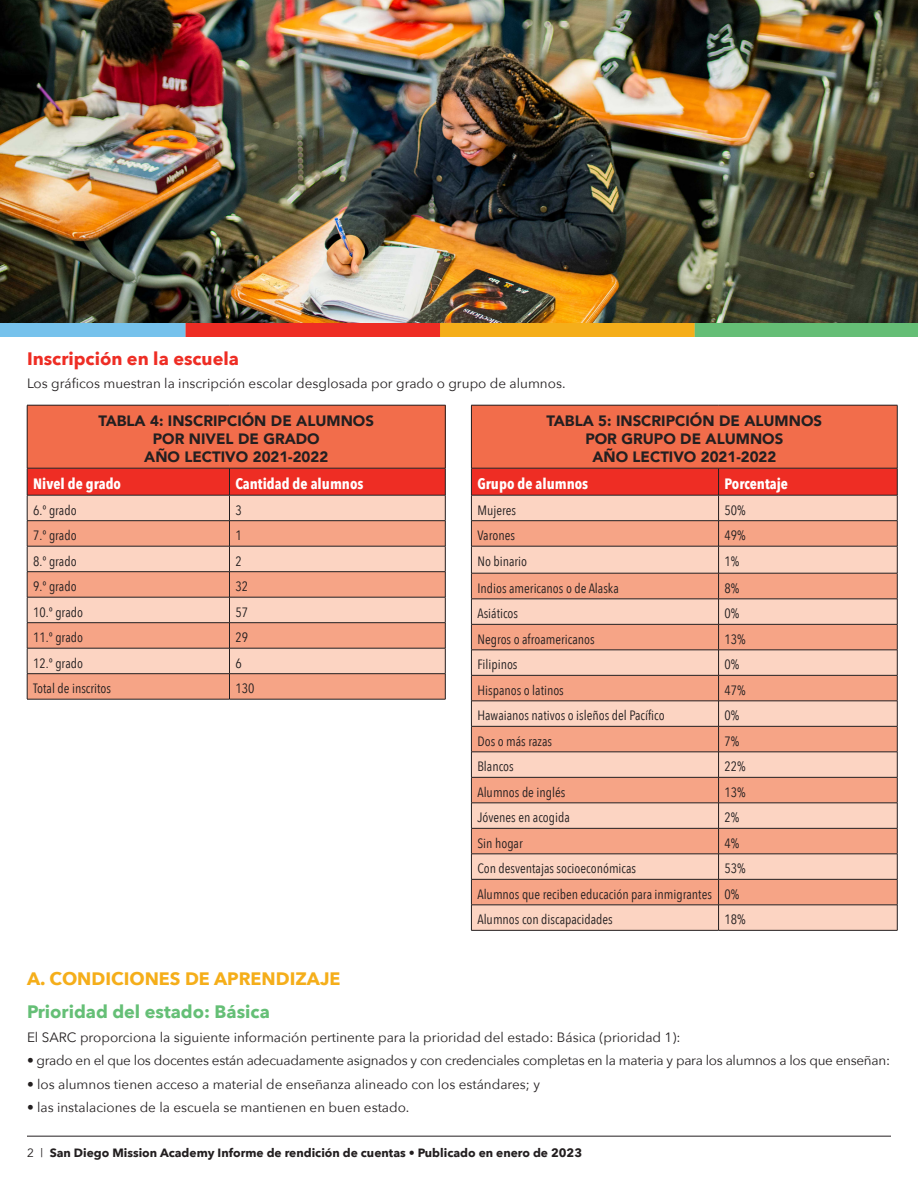
<style>
.page{position:relative;width:918px;height:1188px;background:#fff}
.page>*{position:absolute;margin:0;border:0;box-sizing:border-box;transform-origin:0 0}
.t1{font:700 18px "Avenir Next";color:#f5ae1a}
.t2{font:700 18px "Avenir Next";color:#65bf76}
.t3{font:700 18px "Avenir Next";color:#ee2d24}
.t4{font:900 15px/18px "Avenir";color:#231f20;text-align:center}
.t5{font:700 15px "Avenir Next Condensed";color:#fff}
.Estilo_de_párrafo_2{font:13.5px "Avenir Next Condensed";color:#231f20}
.Estilo_de_párrafo_1{font:13.5px "Avenir Next";color:#231f20}
.Estilo_de_párrafo_1-2{font:13.5px "Avenir Next";letter-spacing:-.02em;color:#231f20}
.t6{font:700 12px "Avenir Next";color:#231f20}
.s1{font-family:"Avenir";font-weight:400}
</style>
<div class="page">
<hr style="left:27px;top:1136px;width:864px;height:1px;background:#231f20">
<div style="left:27px;top:405px;width:418px;height:63px;background:#f26d4b"></div>
<hr style="left:445px;top:405px;width:1px;height:63px;background:#231f20">
<hr style="left:27px;top:405px;width:203px;height:1px;background:#231f20">
<hr style="left:27px;top:405px;width:1px;height:63px;background:#231f20">
<hr style="left:230px;top:405px;width:216px;height:1px;background:#231f20">
<svg style="left:27px;top:468px;width:419px;height:231px;background:#eea48f"></svg>
<hr style="left:27px;top:699px;width:203px;height:1px;background:#231f20">
<hr style="left:230px;top:699px;width:216px;height:1px;background:#231f20">
<div style="left:471px;top:405px;width:426px;height:63px;background:#f26d4b"></div>
<hr style="left:897px;top:405px;width:1px;height:63px;background:#231f20">
<hr style="left:471px;top:405px;width:248px;height:1px;background:#231f20">
<hr style="left:471px;top:405px;width:1px;height:63px;background:#231f20">
<hr style="left:719px;top:405px;width:178px;height:1px;background:#231f20">
<svg style="left:471px;top:468px;width:427px;height:462px;background:#edad97"></svg>
<hr style="left:471px;top:930px;width:248px;height:1px;background:#231f20">
<hr style="left:719px;top:930px;width:178px;height:1px;background:#231f20">
<img style="left:0;top:0;width:918px;height:324px">
<img style="left:0;top:324px;width:918px;height:13px">
<p class="t3" style="left:27px;top:343px;width:213px">Inscripción en la escuela</p>
<p class="Estilo_de_párrafo_1" style="left:27px;top:372px;width:540px">Los gráficos muestran la inscripción escolar desglosada por grado o grupo de alumnos.</p>
<p class="t4" style="left:99px;top:412px;width:277px">TABLA 4: INSCRIPCIÓN DE ALUMNOS<br>POR NIVEL DE GRADO<br>AÑO LECTIVO 2021-2022</p>
<p class="t5" style="left:33px;top:475px;width:89px">Nivel de grado</p>
<p class="t5" style="left:236px;top:475px;width:129px">Cantidad de alumnos</p>
<p class="Estilo_de_párrafo_2" style="left:33px;top:498px;width:45px">6.º grado</p>
<p class="Estilo_de_párrafo_2" style="left:236px;top:498px;width:8px">3</p>
<p class="Estilo_de_párrafo_2" style="left:33px;top:524px;width:45px">7.º grado</p>
<p class="Estilo_de_párrafo_2" style="left:236px;top:524px;width:8px">1</p>
<p class="Estilo_de_párrafo_2" style="left:33px;top:549px;width:45px">8.º grado</p>
<p class="Estilo_de_párrafo_2" style="left:236px;top:549px;width:8px">2</p>
<p class="Estilo_de_párrafo_2" style="left:33px;top:575px;width:45px">9.º grado</p>
<p class="Estilo_de_párrafo_2" style="left:236px;top:575px;width:14px">32</p>
<p class="Estilo_de_párrafo_2" style="left:33px;top:600px;width:51px">10.º grado</p>
<p class="Estilo_de_párrafo_2" style="left:236px;top:600px;width:14px">57</p>
<p class="Estilo_de_párrafo_2" style="left:33px;top:626px;width:51px">11.º grado</p>
<p class="Estilo_de_párrafo_2" style="left:236px;top:626px;width:14px">29</p>
<p class="Estilo_de_párrafo_2" style="left:33px;top:651px;width:51px">12.º grado</p>
<p class="Estilo_de_párrafo_2" style="left:236px;top:651px;width:8px">6</p>
<p class="Estilo_de_párrafo_2" style="left:33px;top:677px;width:79px">Total de inscritos</p>
<p class="Estilo_de_párrafo_2" style="left:236px;top:677px;width:21px">130</p>
<p class="t4" style="left:547px;top:412px;width:277px">TABLA 5: INSCRIPCIÓN DE ALUMNOS<br>POR GRUPO DE ALUMNOS<br>AÑO LECTIVO 2021-2022</p>
<p class="t5" style="left:477px;top:475px;width:112px">Grupo de alumnos</p>
<p class="t5" style="left:725px;top:475px;width:65px">Porcentaje</p>
<p class="Estilo_de_párrafo_2" style="left:477px;top:498px;width:40px">Mujeres</p>
<p class="Estilo_de_párrafo_2" style="left:725px;top:498px;width:23px">50%</p>
<p class="Estilo_de_párrafo_2" style="left:477px;top:524px;width:39px">Varones</p>
<p class="Estilo_de_párrafo_2" style="left:725px;top:524px;width:23px">49%</p>
<p class="Estilo_de_párrafo_2" style="left:477px;top:549px;width:51px">No binario</p>
<p class="Estilo_de_párrafo_2" style="left:725px;top:549px;width:16px">1%</p>
<p class="Estilo_de_párrafo_2" style="left:477px;top:576px;width:143px">Indios americanos o de Alaska</p>
<p class="Estilo_de_párrafo_2" style="left:725px;top:576px;width:16px">8%</p>
<p class="Estilo_de_párrafo_2" style="left:477px;top:602px;width:42px">Asiáticos</p>
<p class="Estilo_de_párrafo_2" style="left:725px;top:602px;width:16px">0%</p>
<p class="Estilo_de_párrafo_2" style="left:477px;top:628px;width:119px">Negros o afroamericanos</p>
<p class="Estilo_de_párrafo_2" style="left:725px;top:628px;width:23px">13%</p>
<p class="Estilo_de_párrafo_2" style="left:477px;top:653px;width:42px">Filipinos</p>
<p class="Estilo_de_párrafo_2" style="left:725px;top:653px;width:16px">0%</p>
<p class="Estilo_de_párrafo_2" style="left:477px;top:679px;width:88px">Hispanos o latinos</p>
<p class="Estilo_de_párrafo_2" style="left:725px;top:679px;width:23px">47%</p>
<p class="Estilo_de_párrafo_2" style="left:477px;top:704px;width:189px">Hawaianos nativos o isleños del Pacífico</p>
<p class="Estilo_de_párrafo_2" style="left:725px;top:704px;width:16px">0%</p>
<p class="Estilo_de_párrafo_2" style="left:477px;top:730px;width:76px">Dos o más razas</p>
<p class="Estilo_de_párrafo_2" style="left:725px;top:730px;width:16px">7%</p>
<p class="Estilo_de_párrafo_2" style="left:477px;top:755px;width:38px">Blancos</p>
<p class="Estilo_de_párrafo_2" style="left:725px;top:755px;width:23px">22%</p>
<p class="Estilo_de_párrafo_2" style="left:477px;top:781px;width:89px">Alumnos de inglés</p>
<p class="Estilo_de_párrafo_2" style="left:725px;top:781px;width:23px">13%</p>
<p class="Estilo_de_párrafo_2" style="left:477px;top:806px;width:94px">Jóvenes en acogida</p>
<p class="Estilo_de_párrafo_2" style="left:725px;top:806px;width:16px">2%</p>
<p class="Estilo_de_párrafo_2" style="left:477px;top:832px;width:47px">Sin hogar</p>
<p class="Estilo_de_párrafo_2" style="left:725px;top:832px;width:16px">4%</p>
<p class="Estilo_de_párrafo_2" style="left:477px;top:857px;width:160px">Con desventajas socioeconómicas</p>
<p class="Estilo_de_párrafo_2" style="left:725px;top:857px;width:23px">53%</p>
<p class="Estilo_de_párrafo_2" style="left:477px;top:883px;width:236px">Alumnos que reciben educación para inmigrantes</p>
<p class="Estilo_de_párrafo_2" style="left:725px;top:883px;width:16px">0%</p>
<p class="Estilo_de_párrafo_2" style="left:477px;top:908px;width:137px">Alumnos con discapacidades</p>
<p class="Estilo_de_párrafo_2" style="left:725px;top:908px;width:23px">18%</p>
<p class="t1" style="left:27px;top:963px;width:315px">A. CONDICIONES DE APRENDIZAJE</p>
<p class="t2" style="left:27px;top:996px;width:244px">Prioridad del estado: Básica</p>
<p class="Estilo_de_párrafo_1" style="left:27px;top:1026px;width:655px">El SARC proporciona la siguiente información pertinente para la prioridad del estado: Básica (prioridad 1):</p>
<p class="Estilo_de_párrafo_1-2" style="left:27px;top:1049px;width:865px">• grado en el que los docentes están adecuadamente asignados y con credenciales completas en la materia y para los alumnos a los que enseñan:</p>
<p class="Estilo_de_párrafo_1" style="left:27px;top:1072px;width:514px">• los alumnos tienen acceso a material de enseñanza alineado con los estándares; y</p>
<p class="Estilo_de_párrafo_1" style="left:27px;top:1096px;width:384px">• las instalaciones de la escuela se mantienen en buen estado.</p>
<p class="t6" style="left:27px;top:1142px;width:557px"><span class="s1">2 |</span> San Diego Mission Academy Informe de rendición de cuentas • Publicado en enero de 2023</p>
</div>
